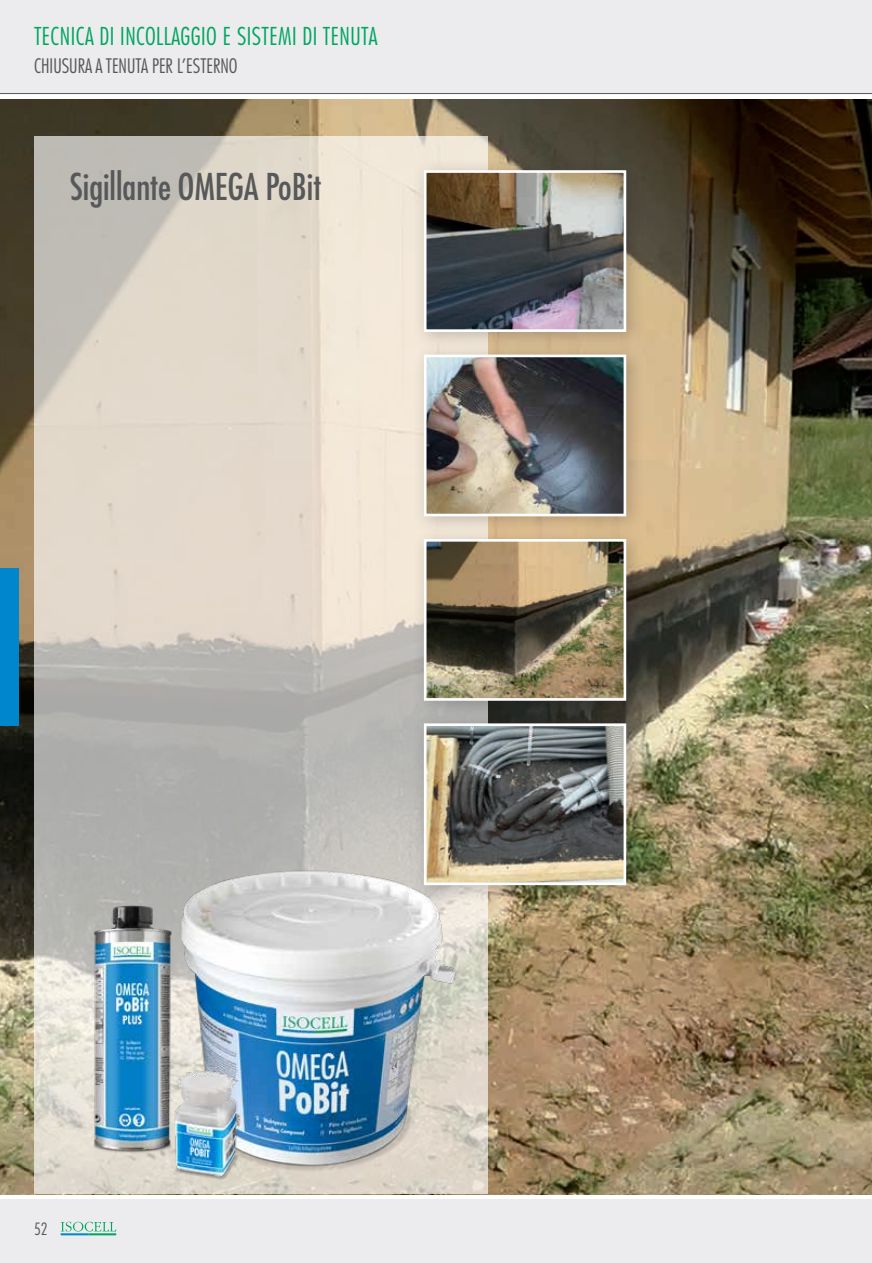
<style>
.page{position:relative;width:872px;height:1263px;background:#fff}
.page>*{position:absolute;margin:0;border:0;box-sizing:border-box;transform-origin:0 0}
.t1{font:500 condensed 36px "Futura LT Pro";color:#57585a}
.t2{font:300 condensed 24px "Futura LT Pro";letter-spacing:.02em;color:#00a660}
.t3{font:300 condensed 19.5px "Futura LT Pro";color:#57585a}
.t4{font:300 condensed 16.5px "Futura LT Pro";color:#57585a}
</style>
<div class="page">
<div style="left:0;top:0;width:872px;height:94px;background:#ececee"></div>
<div style="left:0;top:1199px;width:872px;height:64px;background:#ececee"></div>
<hr style="left:0;top:93px;width:872px;height:1px;background:#57585a">
<svg style="left:61px;top:1222px;width:55px;height:13px"></svg>
<img style="left:0;top:99px;width:872px;height:1095px">
<svg style="left:34px;top:136px;width:454px;height:1058px;background:#d4cdc3"></svg>
<div style="left:411px;top:158px;width:234px;height:193px;background:#231f20;opacity:.24"></div>
<img style="left:422px;top:169px;width:205px;height:164px">
<div style="left:411px;top:342px;width:234px;height:193px;background:#231f20;opacity:.24"></div>
<img style="left:422px;top:353px;width:205px;height:165px">
<div style="left:411px;top:526px;width:234px;height:194px;background:#231f20;opacity:.24"></div>
<img style="left:422px;top:538px;width:205px;height:164px">
<div style="left:411px;top:711px;width:234px;height:193px;background:#231f20;opacity:.24"></div>
<svg style="left:422px;top:722px;width:205px;height:164px;background:#7a7a74"></svg>
<img style="left:14px;top:891px;width:48px;height:271px">
<img style="left:62px;top:835px;width:467px;height:347px">
<img style="left:104px;top:1052px;width:206px;height:137px">
<div style="left:0;top:568px;width:18px;height:157px;background:#0086cc"></div>
<p class="t2" style="left:34px;top:21px;width:345px">TECNICA DI INCOLLAGGIO E SISTEMI DI TENUTA</p>
<p class="t3" style="left:34px;top:53px;width:205px">CHIUSURA A TENUTA PER L’ESTERNO</p>
<h1 class="t1" style="left:70px;top:162px;width:253px">Sigillante OMEGA PoBit</h1>
<p class="t4" style="left:34px;top:1219px;width:15px">52</p>
</div>
